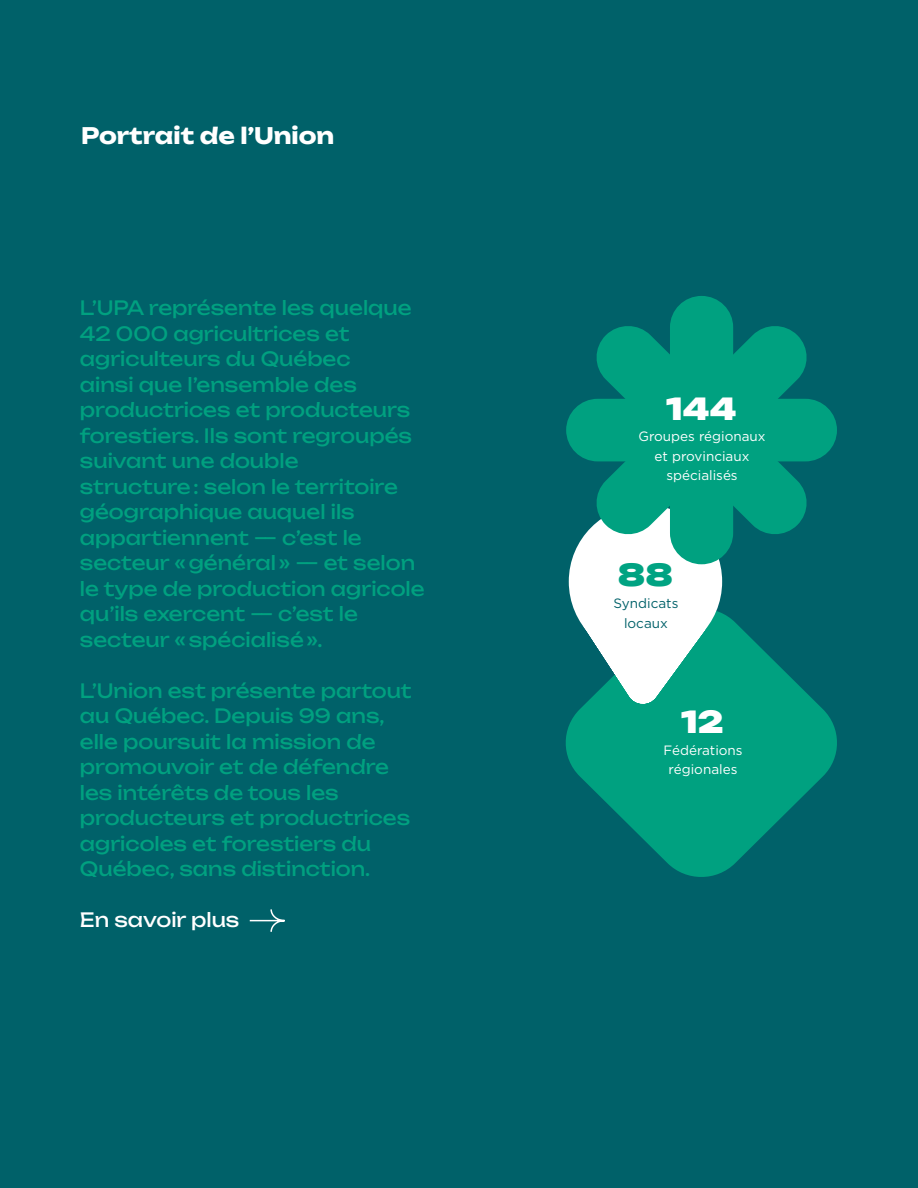
<style>
.page{position:relative;width:918px;height:1188px;background:#006169}
.page>*{position:absolute;margin:0;border:0;box-sizing:border-box;transform-origin:0 0}
.t1{font:900 30px "Unbounded";color:#fff}
.t2{font:900 30px "Unbounded";color:#00a382}
.t3{font:700 22.5px "Unbounded";color:#fff}
.t4{font:19.5px/25.5px "Unbounded";color:#00a180}
.t5{font:19.5px "Unbounded";color:#fff}
.t6{font:13.5px/19.5px "Gotham";color:#fff;text-align:center}
.t7{font:13.5px/19.5px "Gotham";color:#006169;text-align:center}
</style>
<div class="page">
<svg style="left:249px;top:909px;width:36px;height:23px"></svg>
<svg style="left:565px;top:604px;width:272px;height:273px;fill:#00a180"></svg>
<div style="left:569px;top:505px;width:153px;height:153px;background:#fff;border-radius:50%"></div>
<svg style="left:578px;top:618px;width:133px;height:88px"></svg>
<div style="left:670px;top:296px;width:63px;height:268px;background:#00a180;border-radius:31px"></div>
<div style="left:566px;top:399px;width:271px;height:62px;background:#00a180;border-radius:31px"></div>
<svg style="left:593px;top:323px;width:216px;height:214px;fill:#00a180"></svg>
<p class="t3" style="left:81px;top:116px;width:255px">Portrait de l’Union</p>
<p class="t4" style="left:80px;top:294px;width:346px">L’UPA représente les quelque<br>42 000 agricultrices et agriculteurs du Québec<br>ainsi que l’ensemble des productrices et producteurs forestiers. Ils sont regroupés suivant une double<br>structure: selon le territoire géographique auquel ils appartiennent — c’est le secteur «général» — et selon le type de production agricole qu’ils exercent — c’est le secteur «spécialisé».</p>
<p class="t4" style="left:80px;top:676px;width:333px">L’Union est présente partout au Québec. Depuis 99 ans, elle poursuit la mission de promouvoir et de défendre les intérêts de tous les producteurs et productrices agricoles et forestiers du<br>Québec, sans distinction.</p>
<p class="t5" style="left:80px;top:905px;width:161px">En savoir plus</p>
<h1 class="t1" style="left:666px;top:382px;width:72px">144</h1>
<p class="t6" style="left:639px;top:426px;width:129px">Groupes régionaux et provinciaux spécialisés</p>
<h1 class="t2" style="left:618px;top:548px;width:57px">88</h1>
<p class="t7" style="left:614px;top:593px;width:66px">Syndicats locaux</p>
<h1 class="t1" style="left:681px;top:696px;width:44px">12</h1>
<p class="t6" style="left:663px;top:740px;width:81px">Fédérations régionales</p>
</div>
